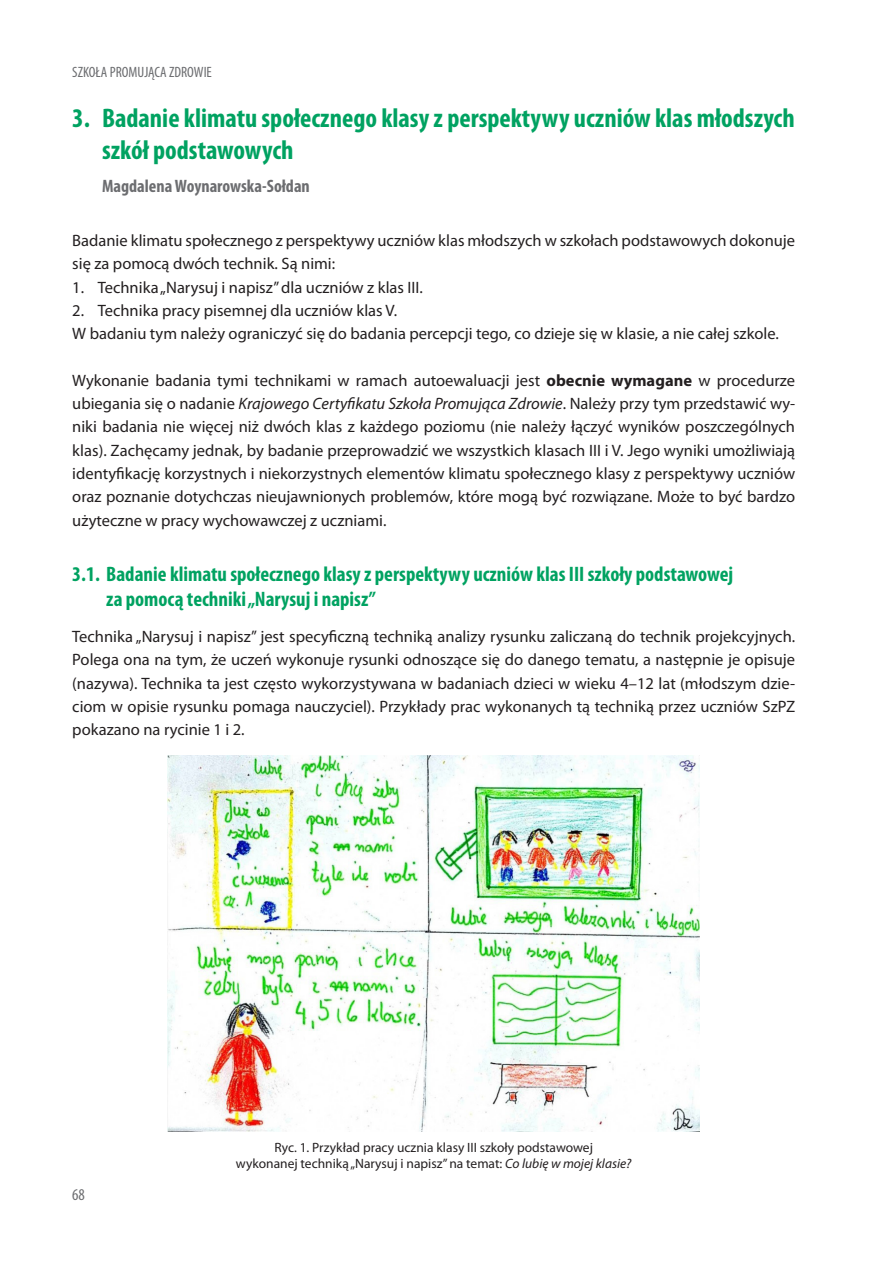
<style>
.page{position:relative;width:893px;height:1263px;background:#fff}
.page>*{position:absolute;margin:0;border:0;box-sizing:border-box;transform-origin:0 0}
.nagłówek{font:700 condensed 27px/32.4px "Myriad Pro";color:#00a261}
.Nagłówek_2{font:700 condensed 21px/25.2px "Myriad Pro";color:#00a261}
.Treść{font:700 condensed 18px "Myriad Pro";color:#6c6d70}
.Treść-2{font:16.5px/23.2px "Myriad Pro";color:#231f20;text-align:justify}
.t1{font:condensed 16.5px "Myriad Pro";color:#6c6d70}
.t2{font:condensed 15px "Myriad Pro";color:#6c6d70}
.przypis{font:13.5px "Myriad Pro";color:#231f20}
.s1{font-weight:700}
.s2{font-style:italic}
</style>
<div class="page">
<img style="left:168px;top:755px;width:532px;height:376px">
<p class="t2" style="left:72px;top:63px;width:141px">SZKOŁA PROMUJĄCA ZDROWIE</p>
<p class="nagłówek" style="left:102px;top:101px;width:694px;text-indent:-30px">3. Badanie klimatu społecznego klasy z perspektywy uczniów klas młodszych szkół podstawowych</p>
<p class="Treść" style="left:102px;top:175px;width:209px">Magdalena Woynarowska-Sołdan</p>
<p class="Treść-2" style="left:72px;top:229px;width:724px">Badanie klimatu społecznego z perspektywy uczniów klas młodszych w szkołach podstawowych dokonuje się za pomocą dwóch technik. Są nimi:</p>
<p class="Treść-2" style="left:72px;top:275px;width:352px">1. Technika „Narysuj i napisz” dla uczniów z klas III.</p>
<p class="Treść-2" style="left:72px;top:298px;width:327px">2. Technika pracy pisemnej dla uczniów klas V.</p>
<p class="Treść-2" style="left:72px;top:322px;width:708px">W badaniu tym należy ograniczyć się do badania percepcji tego, co dzieje się w klasie, a nie całej szkole.</p>
<p class="Treść-2" style="left:72px;top:368px;width:724px">Wykonanie badania tymi technikami w ramach autoewaluacji jest <span class="s1">obecnie wymagane</span> w procedurze ubiegania się o nadanie <span class="s2">Krajowego Certyfikatu Szkoła Promująca Zdrowie</span>. Należy przy tym przedstawić wy&shy;niki badania nie więcej niż dwóch klas z każdego poziomu (nie należy łączyć wyników poszczególnych klas). Zachęcamy jednak, by badanie przeprowadzić we wszystkich klasach III i V. Jego wyniki umożliwiają identyfikację korzystnych i niekorzystnych elementów klimatu społecznego klasy z perspektywy uczniów oraz poznanie dotychczas nieujawnionych problemów, które mogą być rozwiązane. Może to być bardzo użyteczne w pracy wychowawczej z uczniami.</p>
<p class="Nagłówek_2" style="left:106px;top:560px;width:628px;text-indent:-34px">3.1. Badanie klimatu społecznego klasy z perspektywy uczniów klas III szkoły podstawowej za pomocą techniki „Narysuj i napisz”</p>
<p class="Treść-2" style="left:72px;top:624px;width:724px">Technika „Narysuj i napisz” jest specyficzną techniką analizy rysunku zaliczaną do technik projekcyjnych.<br>Polega ona na tym, że uczeń wykonuje rysunki odnoszące się do danego tematu, a następnie je opisuje (nazywa). Technika ta jest często wykorzystywana w badaniach dzieci w wieku 4–12 lat (młodszym dzie&shy;ciom w opisie rysunku pomaga nauczyciel). Przykłady prac wykonanych tą techniką przez uczniów SzPZ pokazano na rycinie 1 i 2.</p>
<p class="t1" style="left:72px;top:1184px;width:14px">68</p>
<p class="przypis" style="left:274px;top:1139px;width:320px">Ryc. 1. Przykład pracy ucznia klasy III szkoły podstawowej</p>
<p class="przypis" style="left:236px;top:1155px;width:397px">wykonanej techniką „Narysuj i napisz” na temat: <span class="s2">Co lubię w mojej klasie?</span></p>
</div>
